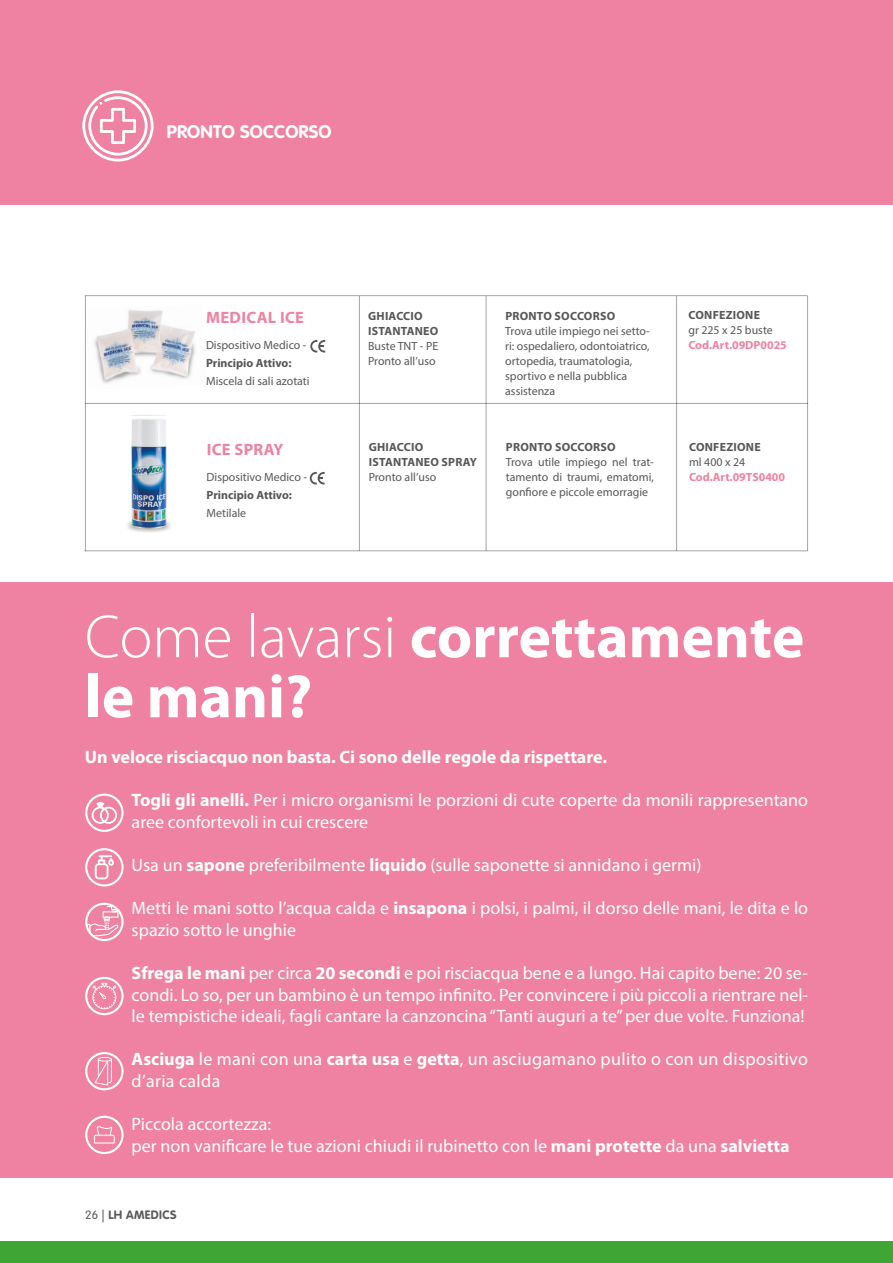
<style>
.page{position:relative;width:893px;height:1263px;background:#fff}
.page>*{position:absolute;margin:0;border:0;box-sizing:border-box;transform-origin:0 0}
.t1{font:700 61.5px/60px "Myriad Pro";color:#fff}
.t2{font:18px/21.6px "Myriad Pro";color:#fff}
.t3{font:18px/21.6px "Myriad Pro";letter-spacing:.02em;color:#fff}
.t4{font:700 18px "Myriad Pro";color:#fff}
.t5{font:700 18px "VAG Rounded";letter-spacing:.01em;color:#fff}
.t6{font:700 16.5px "Myriad Pro";letter-spacing:.02em;color:#ef82a2}
.t7{font:700 12px "VAG Rounded";letter-spacing:.03em;color:#5a5a5a}
.t8{font:11.85px/15px "Myriad Pro";color:#575756}
.t9{font:700 11.85px/15px "Myriad Pro";letter-spacing:.02em;color:#575756}
.t10{font:700 11.85px "Myriad Pro";color:#575756}
.t11{font:700 11.85px "Myriad Pro";color:#ef82a2}
.s1{font-weight:300}
.s2{font-weight:700}
</style>
<div class="page">
<div style="left:0;top:1242px;width:893px;height:21px;background:#3fa535"></div>
<div style="left:0;top:0;width:893px;height:205px;background:#ef82a2"></div>
<hr style="left:359px;top:296px;width:1px;height:255px;background:#a5a5a5">
<hr style="left:486px;top:296px;width:1px;height:255px;background:#a5a5a5">
<hr style="left:676px;top:296px;width:1px;height:255px;background:#a5a5a5">
<hr style="left:807px;top:296px;width:1px;height:255px;background:#a5a5a5">
<hr style="left:85px;top:296px;width:1px;height:255px;background:#a5a5a5">
<hr style="left:85px;top:550px;width:723px;height:1px;background:#a5a5a5">
<hr style="left:85px;top:295px;width:723px;height:1px;background:#a5a5a5">
<hr style="left:85px;top:403px;width:723px;height:1px;background:#a5a5a5">
<img style="left:94px;top:309px;width:101px;height:75px">
<svg style="left:310px;top:340px;width:15px;height:13px"></svg>
<svg style="left:310px;top:472px;width:15px;height:12px"></svg>
<img style="left:127px;top:419px;width:43px;height:113px">
<svg style="left:82px;top:90px;width:72px;height:72px"></svg>
<div style="left:0;top:583px;width:893px;height:595px;background:#ef82a2"></div>
<svg style="left:92px;top:802px;width:25px;height:22px"></svg>
<div style="left:85px;top:793px;width:39px;height:39px;border:2px solid #fff;border-radius:50%"></div>
<hr style="left:87px;top:924px;width:3px;height:14px;background:#fff">
<svg style="left:88px;top:906px;width:31px;height:31px"></svg>
<div style="left:85px;top:903px;width:39px;height:38px;border:2px solid #fff;border-radius:50%"></div>
<svg style="left:95px;top:855px;width:19px;height:24px"></svg>
<div style="left:85px;top:848px;width:39px;height:38px;border:2px solid #fff;border-radius:50%"></div>
<svg style="left:92px;top:983px;width:25px;height:26px"></svg>
<div style="left:85px;top:977px;width:39px;height:38px;border:2px solid #fff;border-radius:50%"></div>
<svg style="left:95px;top:1057px;width:17px;height:28px"></svg>
<div style="left:85px;top:1052px;width:39px;height:38px;border:2px solid #fff;border-radius:50%"></div>
<svg style="left:94px;top:1126px;width:21px;height:18px"></svg>
<div style="left:85px;top:1116px;width:39px;height:38px;border:2px solid #fff;border-radius:50%"></div>
<hr style="left:892px;top:0;width:1px;height:1263px;background:#fff">
<p class="t5" style="left:167px;top:121px;width:166px">PRONTO SOCCORSO</p>
<p class="t6" style="left:206px;top:307px;width:99px">MEDICAL ICE</p>
<p class="t9" style="left:368px;top:308px;width:72px">GHIACCIO<br>ISTANTANEO</p>
<p class="t8" style="left:368px;top:338px;width:72px">Buste TNT - PE<br>Pronto all’uso</p>
<p class="t8" style="left:206px;top:337px;width:102px">Dispositivo Medico -</p>
<p class="t10" style="left:206px;top:355px;width:87px">Principio Attivo:</p>
<p class="t8" style="left:206px;top:373px;width:105px">Miscela di sali azotati</p>
<p class="t6" style="left:207px;top:439px;width:78px">ICE SPRAY</p>
<p class="t9" style="left:369px;top:440px;width:110px">GHIACCIO<br>ISTANTANEO SPRAY</p>
<p class="t8" style="left:369px;top:470px;width:69px">Pronto all’uso</p>
<p class="t8" style="left:207px;top:470px;width:102px">Dispositivo Medico -</p>
<p class="t10" style="left:207px;top:488px;width:87px">Principio Attivo:</p>
<p class="t8" style="left:207px;top:506px;width:41px">Metilale</p>
<p class="t9" style="left:505px;top:308px;width:111px">PRONTO SOCCORSO</p>
<p class="t8" style="left:505px;top:323px;width:146px">Trova utile impiego nei setto&shy;ri: ospedaliero, odontoiatrico, ortopedia, traumatologia, sportivo e nella pubblica assistenza</p>
<p class="t9" style="left:506px;top:440px;width:111px">PRONTO SOCCORSO</p>
<p class="t8" style="left:506px;top:455px;width:150px;text-align:justify">Trova utile impiego nel trat&shy;tamento di traumi, ematomi, gonfiore e piccole emorragie</p>
<p class="t9" style="left:688px;top:308px;width:73px">CONFEZIONE</p>
<p class="t8" style="left:688px;top:323px;width:86px">gr 225 x 25 buste</p>
<p class="t11" style="left:688px;top:338px;width:100px">Cod.Art.09DP0025</p>
<p class="t9" style="left:689px;top:440px;width:73px">CONFEZIONE</p>
<p class="t8" style="left:689px;top:455px;width:58px">ml 400 x 24</p>
<p class="t11" style="left:689px;top:470px;width:98px">Cod.Art.09TS0400</p>
<h1 class="t1" style="left:85px;top:604px;width:721px"><span class="s1">Come lavarsi</span> correttamente le mani?</h1>
<p class="t4" style="left:85px;top:745px;width:524px">Un veloce risciacquo non basta. Ci sono delle regole da rispettare.</p>
<p class="t2" style="left:132px;top:789px;width:678px"><span class="s2">Togli gli anelli.</span> Per i micro organismi le porzioni di cute coperte da monili rappresentano aree confortevoli in cui crescere</p>
<p class="t2" style="left:132px;top:854px;width:571px">Usa un <span class="s2">sapone</span> preferibilmente <span class="s2">liquido</span> (sulle saponette si annidano i germi)</p>
<p class="t2" style="left:132px;top:897px;width:678px">Metti le mani sotto l’acqua calda e <span class="s2">insapona</span> i polsi, i palmi, il dorso delle mani, le dita e lo spazio sotto le unghie</p>
<p class="t2" style="left:132px;top:962px;width:678px;text-align:justify"><span class="s2">Sfrega le mani</span> per circa <span class="s2">20 secondi</span> e poi risciacqua bene e a lungo. Hai capito bene: 20 se&shy;condi. Lo so, per un bambino è un tempo infinito. Per convincere i più piccoli a rientrare nel&shy;le tempistiche ideali, fagli cantare la canzoncina “Tanti auguri a te” per due volte. Funziona!</p>
<p class="t3" style="left:132px;top:1048px;width:678px"><span class="s2">Asciuga</span> le mani con una <span class="s2">carta usa</span> e <span class="s2">getta</span>, un asciugamano pulito o con un dispositivo d’aria calda</p>
<p class="t2" style="left:132px;top:1113px;width:659px">Piccola accortezza:<br>per non vanificare le tue azioni chiudi il rubinetto con le <span class="s2">mani protette</span> da una <span class="s2">salvietta</span></p>
<p class="t7" style="left:85px;top:1208px;width:93px"><span class="s1">26 |</span> LH AMEDICS</p>
</div>
